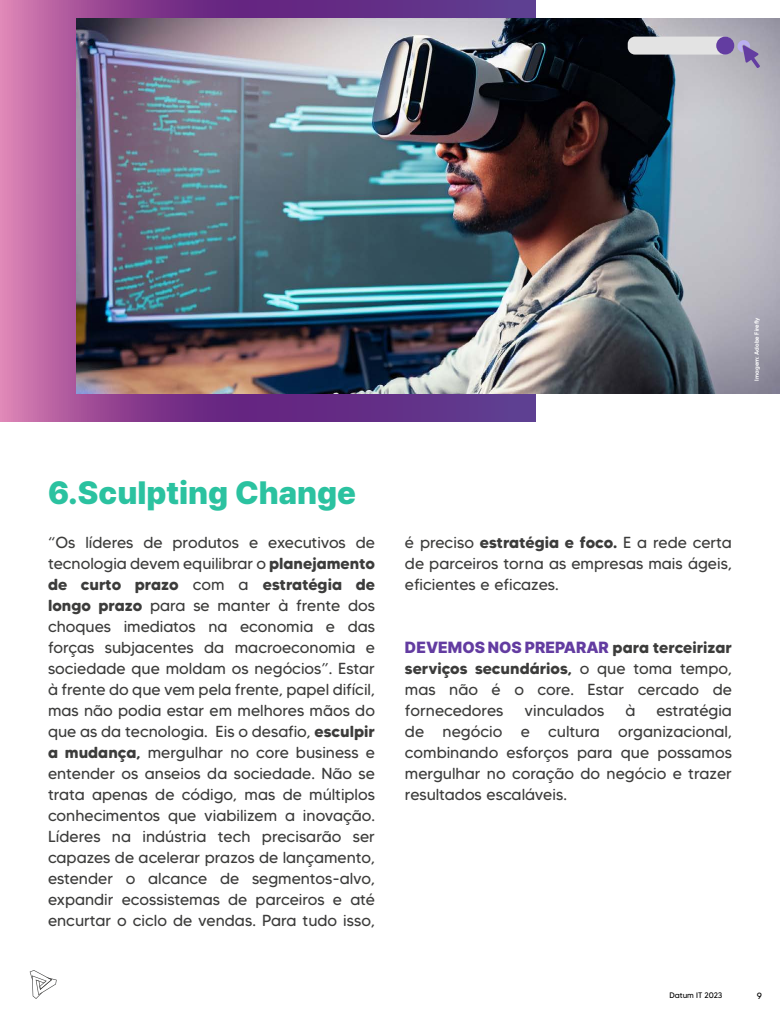
<style>
.page{position:relative;width:780px;height:1017px;background:#fff}
.page>*{position:absolute;margin:0;border:0;box-sizing:border-box;transform-origin:0 0}
.t1{font:900 32px "Pretendard";color:#2bc2a0}
.t2{font:16px/21px "MADE Tommy Soft";color:#3c3c3b;text-align:justify}
.t3{font:900 16px "Pretendard";color:#633ca1}
.t4{font:9px "MADE Tommy Soft";color:#000}
.t5{font:8px "MADE Tommy Soft";letter-spacing:-.005em;color:#000}
.t6{font:500 6px "MADE Tommy Soft";color:#fff}
.s1{font-weight:700}
.s2{font-family:"MADE Tommy Soft";font-weight:700;color:#3c3c3b}
</style>
<div class="page">
<svg style="left:0;top:0;width:536px;height:421px;background:#a2579c"></svg>
<img style="left:76px;top:18px;width:704px;height:376px">
<div style="left:628px;top:37px;width:105px;height:18px;background:#e3e3e3;border-radius:7px"></div>
<div style="left:716px;top:37px;width:18px;height:18px;background:#633da1;border-radius:50%"></div>
<svg style="left:737px;top:40px;width:23px;height:28px"></svg>
<svg style="left:30px;top:970px;width:27px;height:29px"></svg>
<p class="t6" style="left:753px;top:381px;width:65px;rotate:-90deg">Imagem: Adobe Firefly</p>
<h1 class="t1" style="left:48px;top:469px;width:310px">6.Sculpting Change</h1>
<p class="t2" style="left:48px;top:532px;width:329px">“Os líderes de produtos e executivos de tecnologia devem equilibrar o <span class="s1">planejamento de curto prazo</span> com a <span class="s1">estratégia de longo prazo</span> para se manter à frente dos choques imediatos na economia e das forças subjacentes da macroeconomia e sociedade que moldam os negócios”. Estar à frente do que vem pela frente, papel difícil, mas não podia estar em melhores mãos do que as da tecnologia. Eis o desafio, <span class="s1">esculpir a mudança,</span> mergulhar no core business e entender os anseios da sociedade. Não se trata apenas de código, mas de múltiplos conhecimentos que viabilizem a inovação.<br>Líderes na indústria tech precisarão ser capazes de acelerar prazos de lançamento, estender o alcance de segmentos-alvo, expandir ecossistemas de parceiros e até encurtar o ciclo de vendas. Para tudo isso,</p>
<p class="t2" style="left:405px;top:532px;width:328px">é preciso <span class="s1">estratégia e foco.</span> E a rede certa de parceiros torna as empresas mais ágeis, eficientes e eficazes.</p>
<p class="t3" style="left:405px;top:636px;width:328px">DEVEMOS NOS PREPARAR <span class="s2">para terceirizar</span></p>
<p class="t2" style="left:405px;top:658px;width:328px"><span class="s1">serviços secundários,</span> o que toma tempo, mas não é o core. Estar cercado de fornecedores</p>
<p class="t2" style="left:405px;top:700px;width:329px;text-indent:252px">estratégia de negócio e cultura organizacional, combinando esforços para que possamos mergulhar no coração do negócio e trazer resultados escaláveis.</p>
<p class="t2" style="left:525px;top:700px;width:81px">vinculados</p>
<p class="t2" style="left:625px;top:700px;width:12px">à</p>
<p class="t5" style="left:670px;top:991px;width:54px">Datum IT 2023</p>
<p class="t4" style="left:757px;top:990px;width:7px">9</p>
</div>
